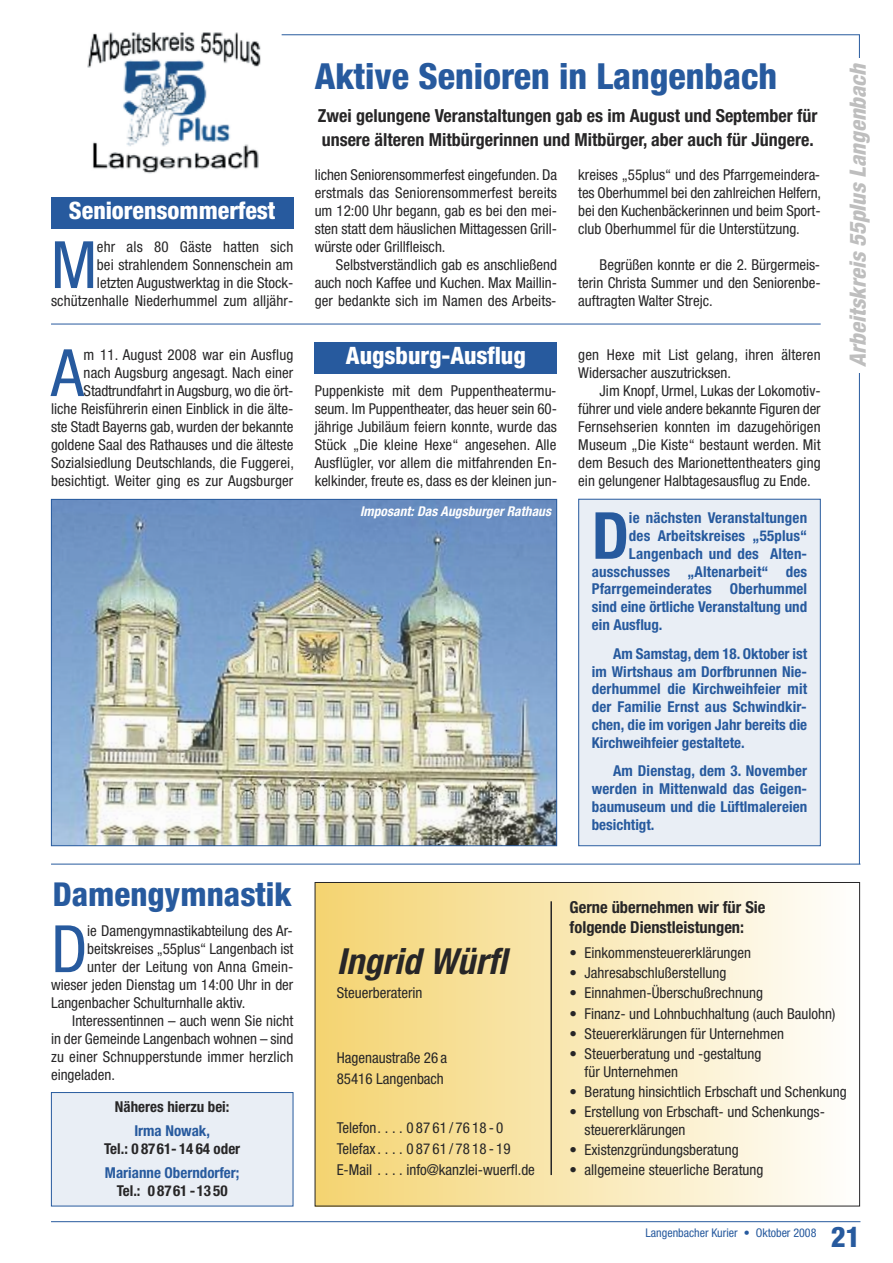
<style>
.page{position:relative;width:893px;height:1263px;background:#fff}
.page>*{position:absolute;margin:0;border:0;box-sizing:border-box;transform-origin:0 0}
.t1{font:condensed 65.4px "Helvetica Neue";color:#275a9e}
.t2{font:700 condensed 64.95px "Helvetica Neue";color:#275a9e}
.t3{font:800 condensed 36px "Helvetica Neue";color:#275a9e}
.t4{font:italic 700 condensed 36px "Helvetica Neue";color:#272627}
.t5{font:800 condensed 33px "Helvetica Neue";color:#275a9e}
.t6{font:800 condensed 28.5px "Helvetica Neue";color:#275a9e}
.t7{font:800 condensed 24px "Helvetica Neue";color:#fff}
.t8{font:italic 800 condensed 22.5px "Helvetica Neue";letter-spacing:.005em;color:#bebebe}
.t9{font:700 condensed 18px/24px "Helvetica Neue";color:#272627}
.t10{font:700 condensed 16.5px/19.8px "Helvetica Neue";color:#272627}
.t11{font:condensed 15px/18px "Helvetica Neue";color:#272627;text-align:justify}
.t12{font:700 condensed 15px/17.9px "Helvetica Neue";letter-spacing:.005em;color:#275a9e;text-align:justify}
.t13{font:700 condensed 15px "Helvetica Neue";color:#272627}
.t14{font:italic 700 condensed 13.5px "Helvetica Neue";letter-spacing:.005em;color:#fff}
.t15{font:condensed 12px "Helvetica Neue";color:#275a9e}
</style>
<div class="page">
<div style="left:52px;top:1093px;width:241px;height:113px;background:#e9eef5"></div>
<div style="left:51px;top:1092px;width:242px;height:114px;border:1px solid #275a9e"></div>
<div style="left:315px;top:882px;width:545px;height:324px;background:linear-gradient(to right,#f4d370,#fffffe)"></div>
<hr style="left:550px;top:901px;width:2px;height:274px;background:#272627">
<div style="left:51px;top:197px;width:242px;height:32px;background:#275a9e"></div>
<div style="left:315px;top:342px;width:242px;height:32px;background:#275a9e"></div>
<hr style="left:51px;top:324px;width:770px;height:1px;background:#275a9e">
<hr style="left:51px;top:864px;width:809px;height:1px;background:#275a9e">
<div style="left:579px;top:500px;width:241px;height:345px;background:#e9eef5"></div>
<div style="left:578px;top:499px;width:243px;height:347px;border:1px solid #275a9e"></div>
<img style="left:53px;top:501px;width:502px;height:343px">
<hr style="left:859px;top:34px;width:1px;height:830px;background:#275a9e">
<hr style="left:51px;top:1221px;width:809px;height:1px;background:#275a9e">
<img style="left:87px;top:32px;width:174px;height:142px">
<hr style="left:282px;top:34px;width:577px;height:1px;background:#275a9e">
<h3 class="t7" style="left:69px;top:202px;width:208px">Seniorensommerfest</h3>
<p class="t11" style="left:51px;top:239px;width:244px;text-align:right">ehr als 80 Gäste hatten sich<br>bei strahlendem Sonnenschein am<br>letzten Augustwerktag in die Stock&shy;schützenhalle Niederhummel zum alljähr-</p>
<h1 class="t1" style="left:51px;top:241px;width:48px">M</h1>
<p class="t11" style="left:51px;top:347px;width:244px;text-align:right">m 11. August 2008 war ein Ausflug<br>nach Augsburg angesagt. Nach einer Stadtrundfahrt in Augsburg, wo die ört-<br>liche Reisführerin einen Einblick in die älte&shy;ste Stadt Bayerns gab, wurden der bekannte goldene Saal des Rathauses und die älteste Sozialsiedlung Deutschlands, die Fuggerei, besichtigt. Weiter ging es zur Augsburger</p>
<h1 class="t1" style="left:51px;top:349px;width:34px">A</h1>
<h3 class="t5" style="left:53px;top:882px;width:240px">Damengymnastik</h3>
<h1 class="t1" style="left:51px;top:925px;width:38px">D</h1>
<p class="t11" style="left:87px;top:923px;width:207px">ie Damengymnastikabteilung des Ar-</p>
<p class="t11" style="left:87px;top:941px;width:208px">beitskreises „55plus“ Langenbach ist</p>
<p class="t11" style="left:87px;top:959px;width:208px">unter der Leitung von Anna Gmein-</p>
<p class="t11" style="left:51px;top:977px;width:244px">wieser jeden Dienstag um 14:00 Uhr in der</p>
<p class="t11" style="left:51px;top:995px;width:196px">Langenbacher Schulturnhalle aktiv.</p>
<p class="t11" style="left:72px;top:1013px;width:223px">Interessentinnen – auch wenn Sie nicht</p>
<p class="t11" style="left:51px;top:1031px;width:244px">in der Gemeinde Langenbach wohnen – sind</p>
<p class="t11" style="left:51px;top:1049px;width:244px">zu einer Schnupperstunde immer herzlich</p>
<p class="t11" style="left:51px;top:1067px;width:66px">eingeladen.</p>
<p class="t13" style="left:115px;top:1101px;width:116px">Näheres hierzu bei:</p>
<p class="t12" style="left:134px;top:1123px;width:77px">Irma Nowak,</p>
<p class="t13" style="left:104px;top:1143px;width:138px">Tel.: 0 8761- 14 64 oder</p>
<p class="t12" style="left:105px;top:1165px;width:136px">Marianne Oberndorfer;</p>
<p class="t13" style="left:117px;top:1186px;width:112px">Tel.: 0 8761 -13 50</p>
<h3 class="t3" style="left:315px;top:64px;width:464px">Aktive Senioren in Langenbach</h3>
<p class="t9" style="left:318px;top:105px;width:501px">Zwei gelungene Veranstaltungen gab es im August und September für unsere älteren Mitbürgerinnen und Mitbürger, aber auch für Jüngere.</p>
<p class="t11" style="left:315px;top:167px;width:244px">lichen Seniorensommerfest eingefunden. Da erstmals das Seniorensommerfest bereits um 12:00 Uhr begann, gab es bei den mei&shy;sten statt dem häuslichen Mittagessen Grill&shy;würste oder Grillfleisch.</p>
<p class="t11" style="left:315px;top:257px;width:244px;text-indent:21px">Selbstverständlich gab es anschließend auch noch Kaffee und Kuchen. Max Maillin&shy;ger bedankte sich im Namen des Arbeits-</p>
<h3 class="t7" style="left:346px;top:347px;width:181px">Augsburg-Ausflug</h3>
<p class="t11" style="left:315px;top:383px;width:244px">Puppenkiste mit dem Puppentheatermu&shy;seum. Im Puppentheater, das heuer sein 60- jährige Jubiläum feiern konnte, wurde das Stück „Die kleine Hexe“ angesehen. Alle Ausflügler, vor allem die mitfahrenden En&shy;kelkinder, freute es, dass es der kleinen jun-</p>
<p class="t14" style="left:360px;top:506px;width:192px">Imposant: Das Augsburger Rathaus</p>
<p class="t11" style="left:578px;top:167px;width:244px">kreises „55plus“ und des Pfarrgemeindera&shy;tes Oberhummel bei den zahlreichen Helfern, bei den Kuchenbäckerinnen und beim Sport&shy;club Oberhummel für die Unterstützung.</p>
<p class="t11" style="left:578px;top:257px;width:244px;text-indent:21px">Begrüßen konnte er die 2. Bürgermeis&shy;terin Christa Summer und den Seniorenbe&shy;auftragten Walter Strejc.</p>
<p class="t11" style="left:578px;top:347px;width:244px">gen Hexe mit List gelang, ihren älteren<br>Widersacher auszutricksen.</p>
<p class="t11" style="left:578px;top:383px;width:244px;text-indent:21px">Jim Knopf, Urmel, Lukas der Lokomotiv&shy;führer und viele andere bekannte Figuren der Fernsehserien konnten im dazugehörigen Museum „Die Kiste“ bestaunt werden. Mit dem Besuch des Marionettentheaters ging ein gelungener Halbtagesausflug zu Ende.</p>
<h2 class="t2" style="left:592px;top:512px;width:39px">D</h2>
<p class="t12" style="left:629px;top:510px;width:180px">ie nächsten Veranstaltungen</p>
<p class="t12" style="left:629px;top:528px;width:180px">des Arbeitskreises „55plus“</p>
<p class="t12" style="left:629px;top:546px;width:180px">Langenbach und des Alten-</p>
<p class="t12" style="left:592px;top:564px;width:217px">ausschusses „Altenarbeit“ des</p>
<p class="t12" style="left:592px;top:581px;width:217px">Pfarrgemeinderates Oberhummel</p>
<p class="t12" style="left:592px;top:599px;width:217px">sind eine örtliche Veranstaltung und</p>
<p class="t12" style="left:592px;top:617px;width:72px">ein Ausflug.</p>
<p class="t12" style="left:592px;top:646px;width:217px;text-indent:21px">Am Samstag, dem 18. Oktober ist im Wirtshaus am Dorfbrunnen Nie&shy;derhummel die Kirchweihfeier mit der Familie Ernst aus Schwindkir&shy;chen, die im vorigen Jahr bereits die Kirchweihfeier gestaltete.</p>
<p class="t12" style="left:592px;top:763px;width:217px;text-indent:21px">Am Dienstag, dem 3. November werden in Mittenwald das Geigen&shy;baumuseum und die Lüftlmalereien besichtigt.</p>
<h3 class="t8" style="left:850px;top:367px;width:305px;rotate:-90deg">Arbeitskreis 55plus Langenbach</h3>
<h3 class="t4" style="left:337px;top:948px;width:172px">Ingrid Würfl</h3>
<p class="t11" style="left:337px;top:985px;width:87px">Steuerberaterin</p>
<p class="t11" style="left:337px;top:1048px;width:112px;line-height:21.5px">Hagenaustraße 26a<br>85416 Langenbach</p>
<p class="t11" style="left:337px;top:1118px;width:200px;line-height:21.5px;text-align:left">Telefon. . . . 08761/7618-0<br>Telefax....08761/7818-19<br>E-Mail . . . . info@kanzlei-wuerfl.de</p>
<p class="t10" style="left:570px;top:899px;width:197px">Gerne übernehmen wir für Sie folgende Dienstleistungen:</p>
<p class="t11" style="left:570px;top:945px;width:183px">• Einkommensteuererklärungen</p>
<p class="t11" style="left:570px;top:965px;width:158px">• Jahresabschlußerstellung</p>
<p class="t11" style="left:570px;top:985px;width:195px">• Einnahmen-Überschußrechnung</p>
<p class="t11" style="left:570px;top:1005px;width:267px">• Finanz- und Lohnbuchhaltung (auch Baulohn)</p>
<p class="t11" style="left:570px;top:1026px;width:216px">• Steuererklärungen für Unternehmen</p>
<p class="t11" style="left:585px;top:1046px;width:178px;text-indent:-15px">• Steuerberatung und -gestaltung für Unternehmen</p>
<p class="t11" style="left:570px;top:1084px;width:279px">• Beratung hinsichtlich Erbschaft und Schenkung</p>
<p class="t11" style="left:585px;top:1104px;width:242px;text-indent:-15px">• Erstellung von Erbschaft- und Schenkungs&shy;steuererklärungen</p>
<p class="t11" style="left:570px;top:1142px;width:171px">• Existenzgründungsberatung</p>
<p class="t11" style="left:570px;top:1162px;width:195px">• allgemeine steuerliche Beratung</p>
<p class="t15" style="left:646px;top:1228px;width:172px">Langenbacher Kurier • Oktober 2008</p>
<h3 class="t6" style="left:831px;top:1227px;width:31px">21</h3>
</div>
